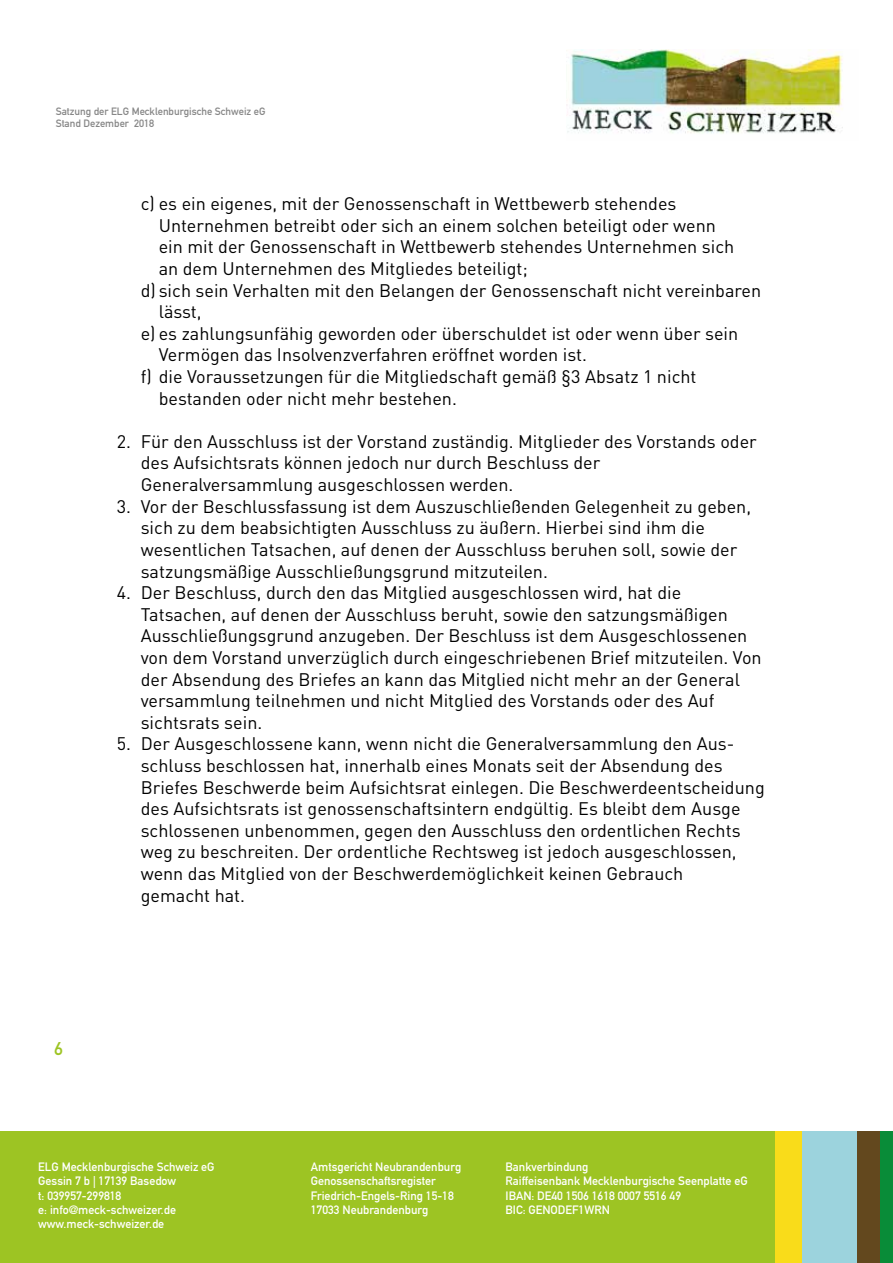
<style>
.page{position:relative;width:893px;height:1263px;background:#fff}
.page>*{position:absolute;margin:0;border:0;box-sizing:border-box;transform-origin:0 0}
.t1{font:18px/21.6px "DIN";color:#000}
.t2{font:700 18px "DIN Alternate";color:#9dc423}
.t3{font:12px/14.4px "DIN Mittelschrift Std";color:#fff}
.t4{font:10.5px/12.6px "DIN Mittelschrift Std";color:#878787}
</style>
<div class="page">
<img style="left:566px;top:49px;width:277px;height:85px">
<div style="left:0;top:1131px;width:775px;height:132px;background:#9dc423"></div>
<div style="left:775px;top:1131px;width:27px;height:132px;background:#f9dc1a"></div>
<div style="left:802px;top:1131px;width:55px;height:132px;background:#9cd3dd"></div>
<div style="left:857px;top:1131px;width:23px;height:132px;background:#63481e"></div>
<div style="left:880px;top:1131px;width:13px;height:132px;background:#098c38"></div>
<p class="t4" style="left:56px;top:105px;width:211px">Satzung der ELG Mecklenburgische Schweiz eG<br>Stand Dezember 2018</p>
<p class="t2" style="left:54px;top:1035px;width:10px">6</p>
<p class="t1" style="left:141px;top:193px;width:537px">c) es ein eigenes, mit der Genossenschaft in Wettbewerb stehendes</p>
<p class="t1" style="left:159px;top:214px;width:559px">Unternehmen betreibt oder sich an einem solchen beteiligt oder wenn</p>
<p class="t1" style="left:159px;top:236px;width:577px">ein mit der Genossenschaft in Wettbewerb stehendes Unternehmen sich</p>
<p class="t1" style="left:159px;top:257px;width:371px">an dem Unternehmen des Mitgliedes beteiligt;</p>
<p class="t1" style="left:141px;top:279px;width:622px">d) sich sein Verhalten mit den Belangen der Genossenschaft nicht vereinbaren</p>
<p class="t1" style="left:159px;top:301px;width:44px">lässt,</p>
<p class="t1" style="left:141px;top:322px;width:599px">e) es zahlungsunfähig geworden oder überschuldet ist oder wenn über sein</p>
<p class="t1" style="left:159px;top:344px;width:430px">Vermögen das Insolvenzverfahren eröffnet worden ist.</p>
<p class="t1" style="left:141px;top:365px;width:557px">f) die Voraussetzungen für die Mitgliedschaft gemäß §3 Absatz 1 nicht</p>
<p class="t1" style="left:159px;top:387px;width:300px">bestanden oder nicht mehr bestehen.</p>
<p class="t1" style="left:141px;top:430px;width:618px;text-indent:-24px">2. Für den Ausschluss ist der Vorstand zuständig. Mitglieder des Vorstands oder des Aufsichtsrats können jedoch nur durch Beschluss der<br>Generalversammlung ausgeschlossen werden.</p>
<p class="t1" style="left:141px;top:495px;width:612px;text-indent:-24px">3. Vor der Beschlussfassung ist dem Auszuschließenden Gelegenheit zu geben, sich zu dem beabsichtigten Ausschluss zu äußern. Hierbei sind ihm die wesentlichen Tatsachen, auf denen der Ausschluss beruhen soll, sowie der satzungsmäßige Ausschließungsgrund mitzuteilen.</p>
<p class="t1" style="left:141px;top:581px;width:622px;text-indent:-24px">4. Der Beschluss, durch den das Mitglied ausgeschlossen wird, hat die Tatsachen, auf denen der Ausschluss beruht, sowie den satzungsmäßigen Ausschließungsgrund anzugeben. Der Beschluss ist dem Ausgeschlossenen von dem Vorstand unverzüglich durch eingeschriebenen Brief mitzuteilen. Von der Absendung des Briefes an kann das Mitglied nicht mehr an der General versammlung teilnehmen und nicht Mitglied des Vorstands oder des Auf sichtsrats sein.</p>
<p class="t1" style="left:141px;top:733px;width:626px;text-indent:-24px">5. Der Ausgeschlossene kann, wenn nicht die Generalversammlung den Aus&shy;schluss beschlossen hat, innerhalb eines Monats seit der Absendung des Briefes Beschwerde beim Aufsichtsrat einlegen. Die Beschwerdeentscheidung des Aufsichtsrats ist genossenschaftsintern endgültig. Es bleibt dem Ausge schlossenen unbenommen, gegen den Ausschluss den ordentlichen Rechts weg zu beschreiten. Der ordentliche Rechtsweg ist jedoch ausgeschlossen, wenn das Mitglied von der Beschwerdemöglichkeit keinen Gebrauch<br>gemacht hat.</p>
<p class="t3" style="left:38px;top:1159px;width:178px">ELG Mecklenburgische Schweiz eG<br>Gessin 7 b | 17139 Basedow<br>t: 039957-299818<br>e: info@meck-schweizer.de www.meck-schweizer.de</p>
<p class="t3" style="left:311px;top:1159px;width:152px">Amtsgericht Neubrandenburg<br>Genossenschaftsregister<br>Friedrich-Engels-Ring 15-18<br>17033 Neubrandenburg</p>
<p class="t3" style="left:506px;top:1159px;width:244px">Bankverbindung<br>Raiffeisenbank Mecklenburgische Seenplatte eG<br>IBAN: DE40 1506 1618 0007 5516 49<br>BIC: GENODEF1WRN</p>
</div>
